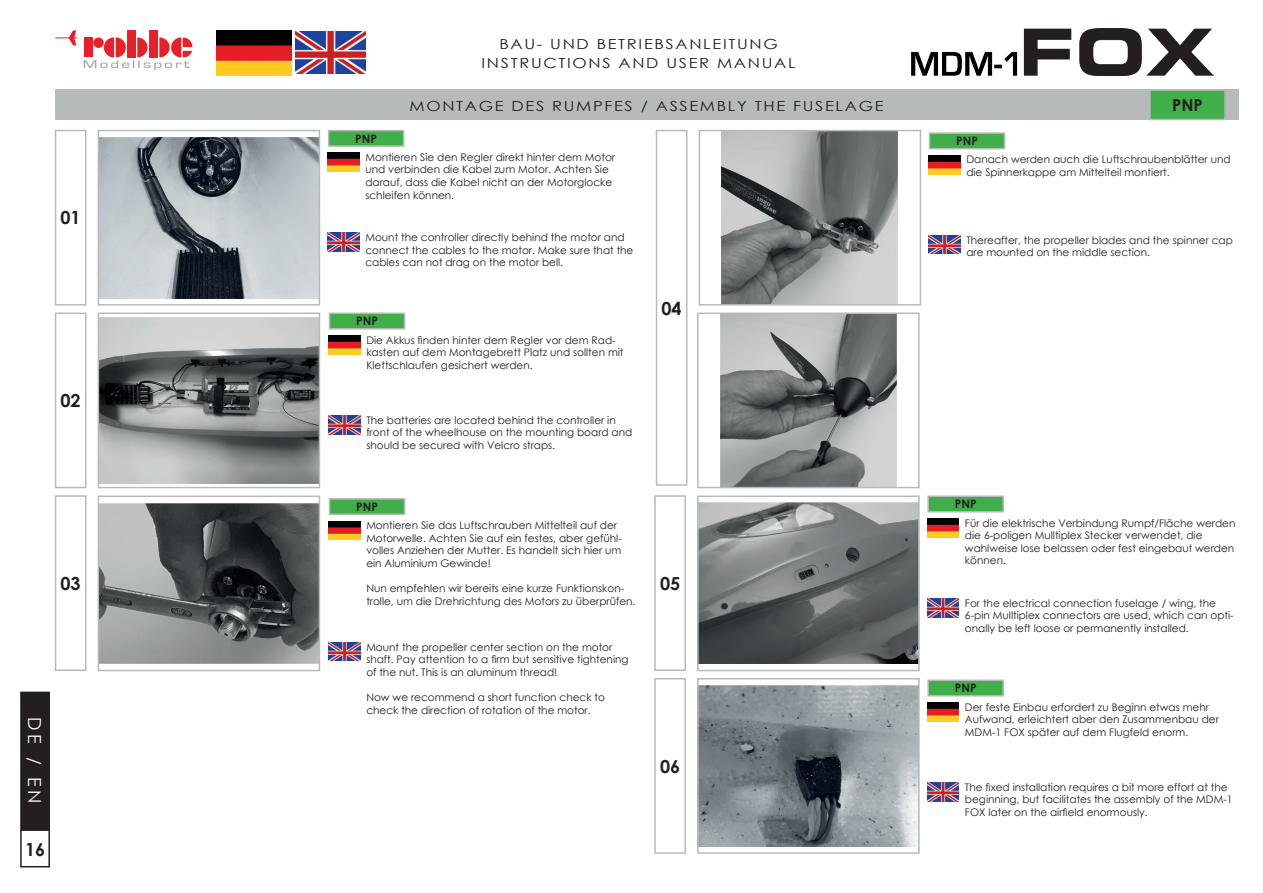
<style>
.page{position:relative;width:1263px;height:893px;background:#fff}
.page>*{position:absolute;margin:0;border:0;box-sizing:border-box;transform-origin:0 0}
.t1{font:700 18px "Century Gothic";color:#231f20}
.t2{font:18px "Century Gothic";color:#fff}
.t3{font:700 16.5px "Century Gothic";color:#231f20}
.t4{font:13.8px "Century Gothic";letter-spacing:.1em;color:#231f20;scale:1.19 1}
.t5{font:700 11.7px "Century Gothic";color:#231f20}
.t6{font:11.4px "Eurostile";letter-spacing:.125em;color:#989b9f;scale:1.5 1}
.t7{font:10.5px/12.6px "Century Gothic";color:#231f20}
</style>
<div class="page">
<div style="left:21px;top:692px;width:28px;height:138px;background:#231f20"></div>
<div style="left:20px;top:692px;width:30px;height:139px;border:2px solid #231f20"></div>
<div style="left:20px;top:829px;width:30px;height:38px;border:2px solid #231f20"></div>
<div style="left:127px;top:30px;width:9px;height:27px;background:#ea2029"></div>
<div style="left:149px;top:30px;width:9px;height:27px;background:#ea2029"></div>
<div style="left:84px;top:37px;width:9px;height:20px;background:#ea2029"></div>
<svg style="left:137px;top:37px;width:11px;height:20px"></svg>
<svg style="left:103px;top:37px;width:23px;height:20px"></svg>
<div style="left:93px;top:37px;width:11px;height:11px;background:#ea2029;border-radius:50%"></div>
<svg style="left:55px;top:30px;width:22px;height:15px"></svg>
<svg style="left:159px;top:37px;width:33px;height:21px"></svg>
<img style="left:217px;top:30px;width:75px;height:45px">
<img style="left:911px;top:29px;width:303px;height:46px">
<img style="left:296px;top:31px;width:70px;height:42px">
<div style="left:55px;top:130px;width:31px;height:176px;border:2px solid #b7baba"></div>
<img style="left:101px;top:137px;width:216px;height:161px">
<div style="left:98px;top:130px;width:222px;height:176px;border:2px solid #b7baba"></div>
<div style="left:55px;top:313px;width:31px;height:175px;border:2px solid #b7baba"></div>
<img style="left:101px;top:317px;width:216px;height:166px">
<div style="left:98px;top:313px;width:222px;height:175px;border:2px solid #b7baba"></div>
<img style="left:720px;top:316px;width:176px;height:169px">
<div style="left:697px;top:313px;width:223px;height:175px;border:2px solid #b7baba"></div>
<div style="left:55px;top:495px;width:31px;height:176px;border:2px solid #b7baba"></div>
<div style="left:654px;top:495px;width:32px;height:176px;border:2px solid #b7baba"></div>
<img style="left:101px;top:503px;width:216px;height:160px">
<div style="left:98px;top:495px;width:222px;height:176px;border:2px solid #b7baba"></div>
<img style="left:700px;top:503px;width:217px;height:161px">
<div style="left:697px;top:495px;width:223px;height:176px;border:2px solid #b7baba"></div>
<div style="left:656px;top:130px;width:31px;height:356px;border:2px solid #b7baba"></div>
<div style="left:654px;top:678px;width:32px;height:176px;border:2px solid #b7baba"></div>
<img style="left:722px;top:133px;width:176px;height:170px">
<div style="left:699px;top:130px;width:222px;height:176px;border:2px solid #b7baba"></div>
<img style="left:700px;top:685px;width:217px;height:161px">
<div style="left:697px;top:678px;width:223px;height:176px;border:2px solid #b7baba"></div>
<img style="left:328px;top:153px;width:31px;height:19px">
<img style="left:329px;top:336px;width:31px;height:18px">
<img style="left:329px;top:521px;width:31px;height:19px">
<img style="left:929px;top:155px;width:31px;height:19px">
<img style="left:927px;top:519px;width:32px;height:18px">
<img style="left:927px;top:703px;width:32px;height:18px">
<img style="left:328px;top:233px;width:31px;height:18px">
<img style="left:329px;top:415px;width:31px;height:19px">
<img style="left:329px;top:642px;width:31px;height:19px">
<img style="left:929px;top:235px;width:31px;height:19px">
<img style="left:927px;top:598px;width:32px;height:19px">
<img style="left:927px;top:782px;width:32px;height:19px">
<div style="left:329px;top:131px;width:75px;height:15px;background:#40ae49"></div>
<div style="left:328px;top:130px;width:76px;height:17px;border:2px solid #b7baba"></div>
<div style="left:329px;top:313px;width:76px;height:16px;background:#40ae49"></div>
<div style="left:329px;top:313px;width:76px;height:17px;border:2px solid #b7baba"></div>
<div style="left:329px;top:499px;width:76px;height:15px;background:#40ae49"></div>
<div style="left:329px;top:498px;width:76px;height:17px;border:2px solid #b7baba"></div>
<div style="left:929px;top:133px;width:75px;height:16px;background:#40ae49"></div>
<div style="left:929px;top:132px;width:76px;height:17px;border:2px solid #b7baba"></div>
<div style="left:928px;top:496px;width:75px;height:16px;background:#40ae49"></div>
<div style="left:927px;top:495px;width:77px;height:17px;border:2px solid #b7baba"></div>
<div style="left:928px;top:680px;width:75px;height:16px;background:#40ae49"></div>
<div style="left:927px;top:679px;width:77px;height:17px;border:2px solid #b7baba"></div>
<div style="left:55px;top:89px;width:1183px;height:31px;background:#b7baba"></div>
<div style="left:1150px;top:90px;width:75px;height:29px;background:#40ae49"></div>
<div style="left:1149px;top:89px;width:77px;height:31px;border:2px solid #b7baba"></div>
<h3 class="t4" style="left:499px;top:34px;width:235px">BAU- UND BETRIEBSANLEITUNG</h3>
<p class="t6" style="left:83px;top:59px;width:73px">Modellsport</p>
<h3 class="t4" style="left:482px;top:54px;width:265px">INSTRUCTIONS AND USER MANUAL</h3>
<p class="t5" style="left:355px;top:130px;width:23px">PNP</p>
<h3 class="t4" style="left:410px;top:96px;width:400px">MONTAGE DES RUMPFES / ASSEMBLY THE FUSELAGE</h3>
<h2 class="t3" style="left:1172px;top:92px;width:32px">PNP</h2>
<p class="t5" style="left:956px;top:132px;width:23px">PNP</p>
<h1 class="t1" style="left:61px;top:204px;width:22px">01</h1>
<h1 class="t1" style="left:61px;top:387px;width:22px">02</h1>
<p class="t7" style="left:365px;top:151px;width:251px">Montieren Sie den Regler direkt hinter dem Motor und verbinden die Kabel zum Motor. Achten Sie darauf, dass die Kabel nicht an der Motorglocke schleifen können.</p>
<p class="t7" style="left:365px;top:231px;width:270px">Mount the controller directly behind the motor and connect the cables to the motor. Make sure that the cables can not drag on the motor bell.</p>
<p class="t5" style="left:356px;top:312px;width:23px">PNP</p>
<p class="t7" style="left:366px;top:333px;width:259px">Die Akkus finden hinter dem Regler vor dem Rad&shy;kasten auf dem Montagebrett Platz und sollten mit<br>Klettschlaufen gesichert werden.</p>
<p class="t7" style="left:366px;top:414px;width:268px">The batteries are located behind the controller in front of the wheelhouse on the mounting board and should be secured with Velcro straps.</p>
<h1 class="t1" style="left:661px;top:294px;width:22px">04</h1>
<p class="t7" style="left:966px;top:153px;width:266px">Danach werden auch die Luftschraubenblätter und die Spinnerkappe am Mittelteil montiert.</p>
<p class="t7" style="left:966px;top:233px;width:268px">Thereafter, the propeller blades and the spinner cap are mounted on the middle section.</p>
<h1 class="t2" style="left:47px;top:717px;width:88px;rotate:90deg">DE / EN</h1>
<h1 class="t1" style="left:25px;top:836px;width:22px">16</h1>
<p class="t5" style="left:356px;top:498px;width:23px">PNP</p>
<p class="t7" style="left:366px;top:519px;width:257px">Montieren Sie das Luftschrauben Mittelteil auf der Motorwelle. Achten Sie auf ein festes, aber gefühl&shy;volles Anziehen der Mutter. Es handelt sich hier um ein Aluminium Gewinde!</p>
<p class="t7" style="left:366px;top:582px;width:271px">Nun empfehlen wir bereits eine kurze Funktionskon&shy;trolle, um die Drehrichtung des Motors zu überprüfen.</p>
<h1 class="t1" style="left:61px;top:570px;width:22px">03</h1>
<h1 class="t1" style="left:660px;top:570px;width:22px">05</h1>
<p class="t7" style="left:366px;top:640px;width:264px">Mount the propeller center section on the motor shaft. Pay attention to a firm but sensitive tightening of the nut. This is an aluminum thread!</p>
<p class="t7" style="left:366px;top:691px;width:240px">Now we recommend a short function check to check the direction of rotation of the motor.</p>
<h1 class="t1" style="left:660px;top:752px;width:22px">06</h1>
<p class="t5" style="left:955px;top:495px;width:23px">PNP</p>
<p class="t7" style="left:965px;top:516px;width:272px">Für die elektrische Verbindung Rumpf/Fläche werden die 6-poligen Mulltiplex Stecker verwendet, die wahlweise lose belassen oder fest eingebaut werden können.</p>
<p class="t7" style="left:965px;top:597px;width:270px">For the electrical connection fuselage / wing, the<br>6-pin Mulltiplex connectors are used, which can opti&shy;onally be left loose or permanently installed.</p>
<p class="t5" style="left:955px;top:679px;width:23px">PNP</p>
<p class="t7" style="left:965px;top:700px;width:255px">Der feste Einbau erfordert zu Beginn etwas mehr<br>Aufwand, erleichtert aber den Zusammenbau der<br>MDM-1 FOX später auf dem Flugfeld enorm.</p>
<p class="t7" style="left:965px;top:781px;width:269px">The fixed installation requires a bit more effort at the beginning, but facilitates the assembly of the MDM-1<br>FOX later on the airfield enormously.</p>
</div>
